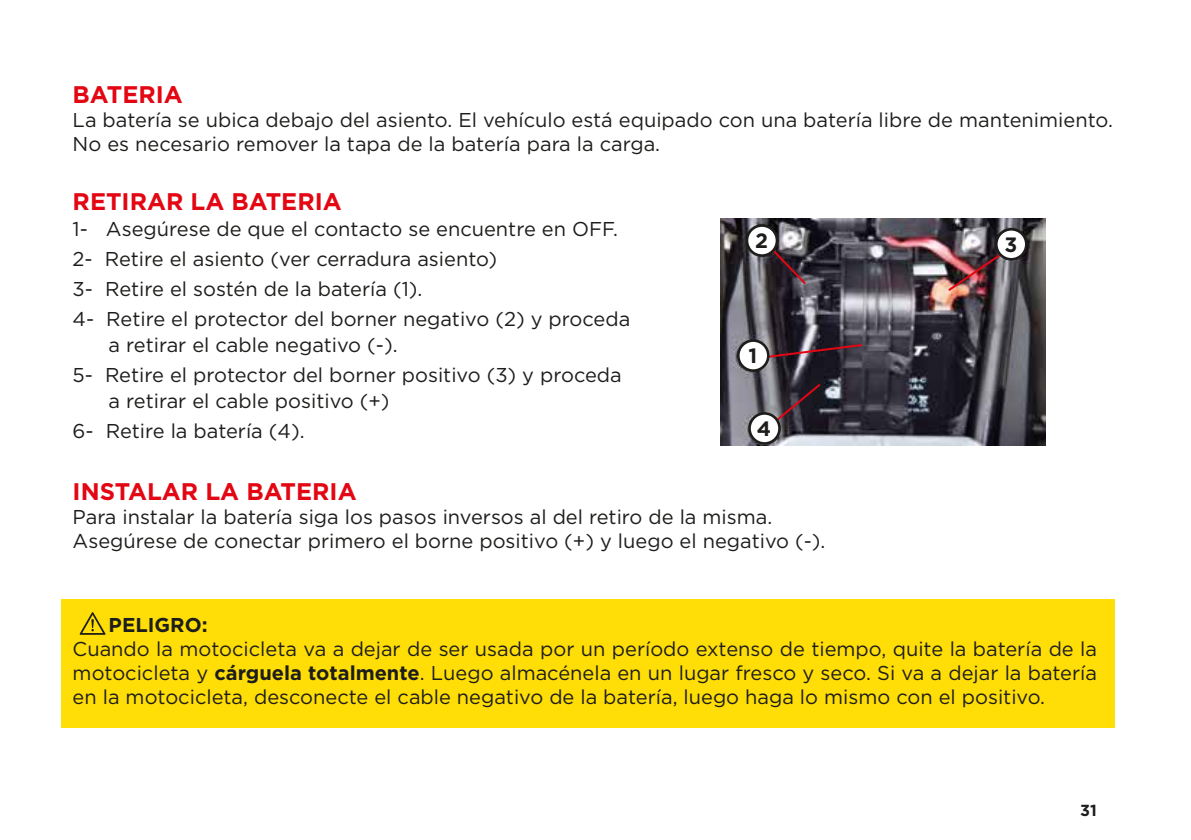
<style>
.page{position:relative;width:1191px;height:840px;background:#fff}
.page>*{position:absolute;margin:0;border:0;box-sizing:border-box;transform-origin:0 0}
.t1{font:700 24px "Gotham";color:#e30613}
.t2{font:700 20.8px "Gotham";color:#1d1d1b}
.t3{font:20px/30px "Gotham";color:#1d1d1b}
.t4{font:700 20px "Gotham";color:#1d1d1b}
.t5{font:700 16px "Gotham";color:#1d1d1b}
.s1{font-weight:700}
</style>
<div class="page">
<div style="left:62px;top:598px;width:1053px;height:129px;background:#ffdd06"></div>
<svg style="left:79px;top:612px;width:27px;height:22px"></svg>
<img style="left:720px;top:218px;width:326px;height:227px">
<svg style="left:763px;top:382px;width:59px;height:49px;background:#433941"></svg>
<div style="left:749px;top:413px;width:30px;height:30px;background:#fff;border-radius:50%"></div>
<div style="left:748px;top:412px;width:33px;height:32px;border:3px solid #1d1d1b;border-radius:50%"></div>
<svg style="left:763px;top:342px;width:100px;height:17px;background:#50343e"></svg>
<svg style="left:763px;top:240px;width:44px;height:46px;background:#504149"></svg>
<img style="left:946px;top:245px;width:67px;height:47px">
<div style="left:738px;top:340px;width:30px;height:30px;background:#fff;border-radius:50%"></div>
<div style="left:737px;top:339px;width:32px;height:32px;border:3px solid #1d1d1b;border-radius:50%"></div>
<div style="left:747px;top:225px;width:30px;height:30px;background:#fff;border-radius:50%"></div>
<div style="left:745px;top:224px;width:33px;height:33px;border:3px solid #1d1d1b;border-radius:50%"></div>
<div style="left:996px;top:229px;width:30px;height:30px;background:#fff;border-radius:50%"></div>
<div style="left:995px;top:228px;width:32px;height:32px;border:3px solid #1d1d1b;border-radius:50%"></div>
<p class="t1" style="left:73px;top:78px;width:112px">BATERIA</p>
<p class="t3" style="left:73px;top:107px;width:1041px;line-height:24px">La batería se ubica debajo del asiento. El vehículo está equipado con una batería libre de mantenimiento.<br>No es necesario remover la tapa de la batería para la carga.</p>
<p class="t1" style="left:73px;top:185px;width:271px">RETIRAR LA BATERIA</p>
<p class="t3" style="left:73px;top:213px;width:559px">1- Asegúrese de que el contacto se encuentre en OFF.<br>2- Retire el asiento (ver cerradura asiento)<br>3- Retire el sostén de la batería (1).<br>4- Retire el protector del borner negativo (2) y proceda</p>
<p class="t3" style="left:73px;top:329px;width:551px;text-indent:36px">a retirar el cable negativo (-).<br>5- Retire el protector del borner positivo (3) y proceda</p>
<p class="t3" style="left:73px;top:385px;width:318px;text-indent:36px">a retirar el cable positivo (+)<br>6- Retire la batería (4).</p>
<p class="t2" style="left:755px;top:227px;width:14px">2</p>
<p class="t2" style="left:1004px;top:230px;width:14px">3</p>
<p class="t2" style="left:748px;top:341px;width:10px">1</p>
<p class="t2" style="left:757px;top:414px;width:16px">4</p>
<p class="t1" style="left:73px;top:475px;width:285px">INSTALAR LA BATERIA</p>
<p class="t3" style="left:73px;top:503px;width:754px;line-height:24px">Para instalar la batería siga los pasos inversos al del retiro de la misma.<br>Asegúrese de conectar primero el borne positivo (+) y luego el negativo (-).</p>
<p class="t4" style="left:109px;top:611px;width:100px">PELIGRO:</p>
<p class="t3" style="left:73px;top:635px;width:1026px;line-height:24px;text-align:justify">Cuando la motocicleta va a dejar de ser usada por un período extenso de tiempo, quite la batería de la motocicleta y <span class="s1">cárguela totalmente</span>. Luego almacénela en un lugar fresco y seco. Si va a dejar la batería en la motocicleta, desconecte el cable negativo de la batería, luego haga lo mismo con el positivo.</p>
<p class="t5" style="left:1080px;top:799px;width:18px">31</p>
</div>
